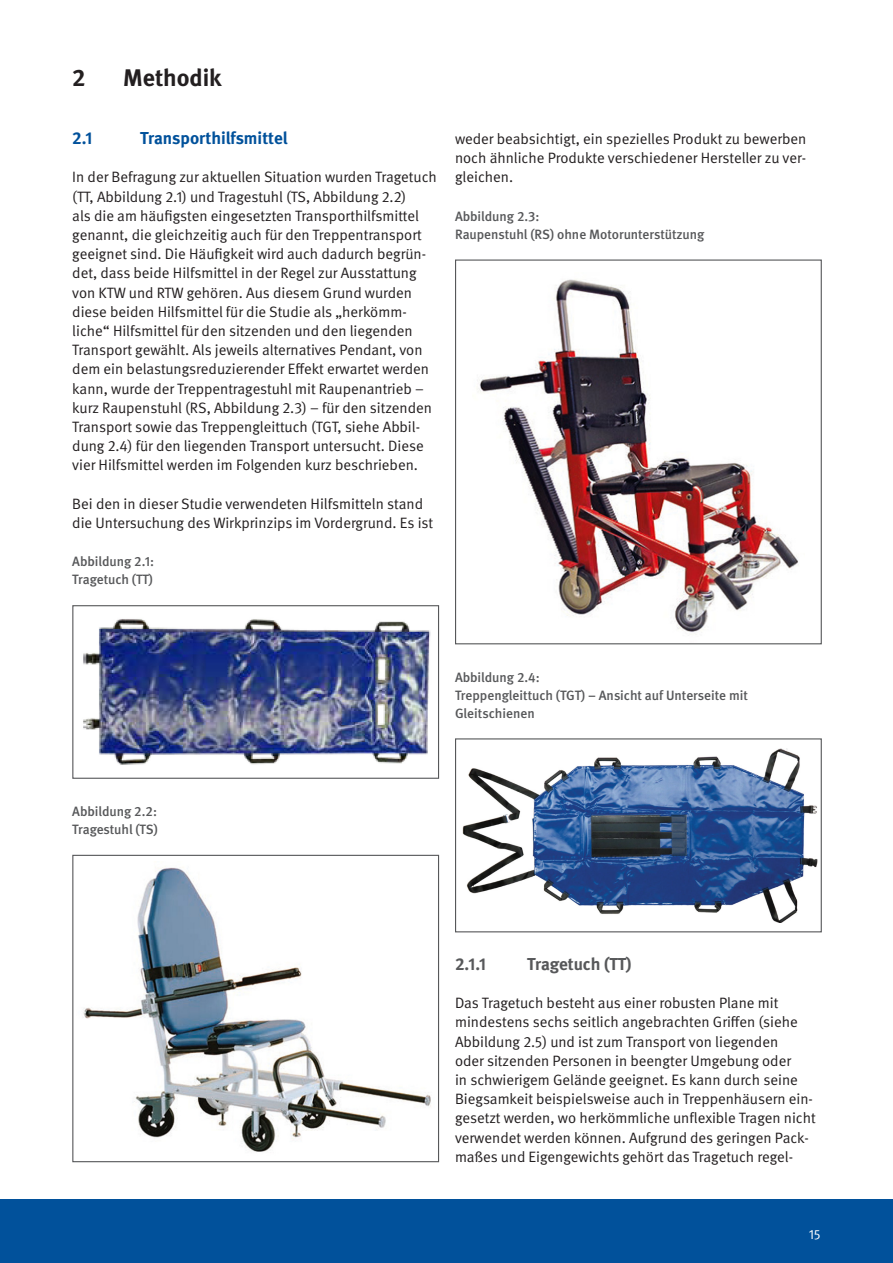
<style>
.page{position:relative;width:893px;height:1263px;background:#fff}
.page>*{position:absolute;margin:0;border:0;box-sizing:border-box;transform-origin:0 0}
.Kapitelüberschrift_R{font:700 24px "DGUV Meta";color:#231f20}
.Überschrift_1_1_blau{font:700 17.25px "DGUV Meta";color:#01519b}
.Überschrift_1_1_1{font:700 17.25px "DGUV Meta";letter-spacing:-.01em;color:#57585a}
.Grundtext{font:15px/19.2px "DGUV Meta";color:#231f20}
.Abbildungsueberschri{font:500 13.5px/18px "DGUV Meta";color:#57585a}
.t1{font:13.5px "DGUV Meta";color:#fff}
</style>
<div class="page">
<div style="left:0;top:1199px;width:893px;height:64px;background:#01519b"></div>
<img style="left:83px;top:619px;width:348px;height:146px">
<div style="left:72px;top:605px;width:367px;height:174px;border:1px solid #57585a"></div>
<img style="left:83px;top:866px;width:348px;height:286px">
<div style="left:72px;top:855px;width:367px;height:307px;border:1px solid #57585a"></div>
<img style="left:479px;top:279px;width:320px;height:356px">
<div style="left:455px;top:259px;width:367px;height:385px;border:1px solid #57585a"></div>
<img style="left:462px;top:748px;width:356px;height:174px">
<div style="left:455px;top:738px;width:367px;height:194px;border:1px solid #57585a"></div>
<p class="Kapitelüberschrift_R" style="left:72px;top:64px;width:15px">2</p>
<p class="Kapitelüberschrift_R" style="left:123px;top:64px;width:100px">Methodik</p>
<p class="Überschrift_1_1_blau" style="left:72px;top:128px;width:22px">2.1</p>
<p class="Überschrift_1_1_blau" style="left:140px;top:128px;width:149px">Transporthilfsmittel</p>
<p class="Grundtext" style="left:72px;top:168px;width:366px">In der Befragung zur aktuellen Situation wurden Tragetuch (TT, Abbildung 2.1) und Tragestuhl (TS, Abbildung 2.2)<br>als die am häufigsten eingesetzten Transporthilfsmittel genannt, die gleichzeitig auch für den Treppentransport geeignet sind. Die Häufigkeit wird auch dadurch begrün&shy;det, dass beide Hilfsmittel in der Regel zur Ausstattung von KTW und RTW gehören. Aus diesem Grund wurden diese beiden Hilfsmittel für die Studie als „herkömm&shy;liche“ Hilfsmittel für den sitzenden und den liegenden Transport gewählt. Als jeweils alternatives Pendant, von dem ein belastungsreduzierender Effekt erwartet werden kann, wurde der Treppentragestuhl mit Raupenantrieb – kurz Raupenstuhl (RS, Abbildung 2.3) – für den sitzenden Transport sowie das Treppengleittuch (TGT, siehe Abbil&shy;dung 2.4) für den liegenden Transport untersucht. Diese vier Hilfsmittel werden im Folgenden kurz beschrieben.</p>
<p class="Grundtext" style="left:72px;top:494px;width:362px">Bei den in dieser Studie verwendeten Hilfsmitteln stand die Untersuchung des Wirkprinzips im Vordergrund. Es ist</p>
<p class="Abbildungsueberschri" style="left:72px;top:553px;width:83px">Abbildung 2.1:<br>Tragetuch (TT)</p>
<p class="Grundtext" style="left:455px;top:130px;width:353px;text-align:justify">weder beabsichtigt, ein spezielles Produkt zu bewerben noch ähnliche Produkte verschiedener Hersteller zu ver&shy;gleichen.</p>
<p class="Abbildungsueberschri" style="left:455px;top:208px;width:251px">Abbildung 2.3:<br>Raupenstuhl (RS) ohne Motorunterstützung</p>
<p class="Abbildungsueberschri" style="left:455px;top:668px;width:294px">Abbildung 2.4:<br>Treppengleittuch (TGT) – Ansicht auf Unterseite mit<br>Gleitschienen</p>
<p class="Abbildungsueberschri" style="left:72px;top:803px;width:87px">Abbildung 2.2:<br>Tragestuhl (TS)</p>
<p class="Überschrift_1_1_1" style="left:455px;top:953px;width:33px">2.1.1</p>
<p class="Überschrift_1_1_1" style="left:527px;top:953px;width:106px">Tragetuch (TT)</p>
<p class="Grundtext" style="left:455px;top:994px;width:362px">Das Tragetuch besteht aus einer robusten Plane mit mindestens sechs seitlich angebrachten Griffen (siehe Abbildung 2.5) und ist zum Transport von liegenden<br>oder sitzenden Personen in beengter Umgebung oder<br>in schwierigem Gelände geeignet. Es kann durch seine Biegsamkeit beispielsweise auch in Treppenhäusern ein&shy;gesetzt werden, wo herkömmliche unflexible Tragen nicht verwendet werden können. Aufgrund des geringen Pack&shy;maßes und Eigengewichts gehört das Tragetuch regel-</p>
<p class="t1" style="left:809px;top:1226px;width:13px">15</p>
</div>
